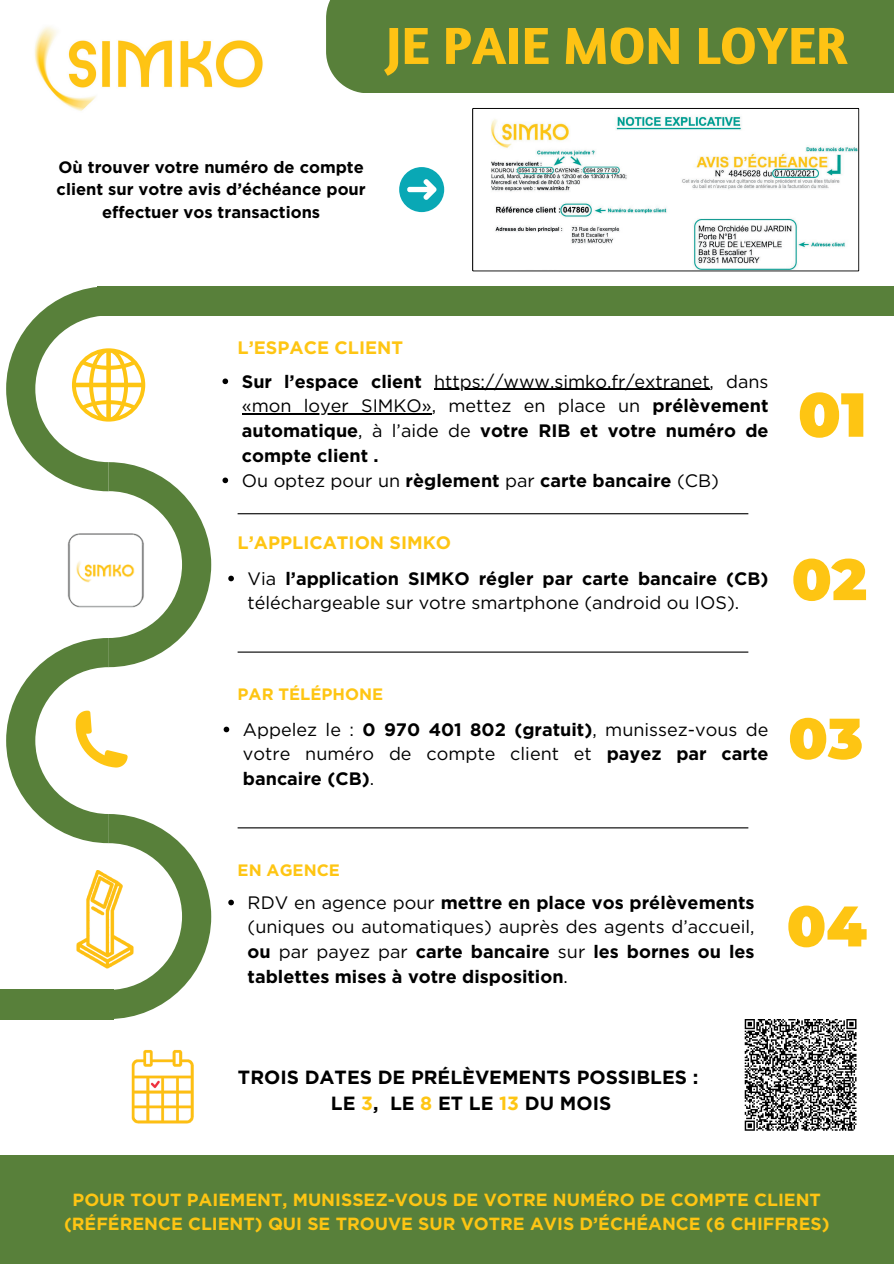
<style>
.page{position:relative;width:894px;height:1264px;background:#fff}
.page>*{position:absolute;margin:0;border:0;box-sizing:border-box;transform-origin:0 0}
.t1{font:900 61.95px "Montserrat";color:#fec513}
.t2{font:900 58.05px "Montserrat";color:#fec513}
.t3{font:900 57.3px "Montserrat";color:#fec513}
.t4{font:900 57px "Montserrat";color:#fec513}
.t5{font:700 53.1px "Amaranth";color:#fec314}
.t6{font:700 19.05px/25.8px "Gotham";color:#000;text-align:center}
.t7{font:700 18px/24.8px "Gotham";color:#000}
.t8{font:18px/24.8px "Gotham";color:#000;text-align:justify}
.t9{font:700 18px "Gotham";color:#fec513}
.t10{font:700 17.55px/23.7px "Gotham";color:#fec513;text-align:center}
.t11{font:700 16.5px/22.5px "Gotham";color:#000;text-align:center}
.t12{font:700 16.5px "Gotham";color:#fec513}
.s1{font-weight:400}
.s2{font-weight:700}
.s3{color:#fec513}
</style>
<div class="page">
<div style="left:0;top:1154px;width:893px;height:109px;background:#58803a"></div>
<div style="left:326px;top:0;width:567px;height:93px;background:#58803a"></div>
<img style="left:34px;top:26px;width:229px;height:85px">
<div style="left:97px;top:286px;width:796px;height:30px;background:#58803a"></div>
<div style="left:0;top:989px;width:114px;height:30px;background:#58803a"></div>
<hr style="left:237px;top:651px;width:511px;height:1px;background:#000">
<hr style="left:237px;top:513px;width:511px;height:1px;background:#000">
<img style="left:131px;top:1050px;width:63px;height:74px">
<svg style="left:744px;top:1019px;width:113px;height:112px"></svg>
<hr style="left:237px;top:827px;width:511px;height:1px;background:#000">
<svg style="left:472px;top:108px;width:387px;height:163px"></svg>
<div style="left:399px;top:167px;width:45px;height:45px;background:#09a8b5;border-radius:50%"></div>
<svg style="left:407px;top:179px;width:29px;height:21px"></svg>
<svg style="left:6px;top:287px;width:205px;height:732px"></svg>
<img style="left:74px;top:870px;width:63px;height:99px">
<svg style="left:223px;top:726px;width:6px;height:6px"></svg>
<svg style="left:228px;top:575px;width:6px;height:6px"></svg>
<svg style="left:222px;top:378px;width:6px;height:6px"></svg>
<hr style="left:434px;top:388px;width:275px;height:2px;background:#000">
<hr style="left:242px;top:413px;width:189px;height:1px;background:#000">
<svg style="left:222px;top:477px;width:6px;height:6px"></svg>
<svg style="left:228px;top:899px;width:6px;height:6px"></svg>
<h4 class="t5" style="left:386px;top:12px;width:463px">JE PAIE MON LOYER</h4>
<p class="t11" style="left:57px;top:156px;width:310px">Où trouver votre numéro de compte client sur votre avis d’échéance pour effectuer vos transactions</p>
<h2 class="t9" style="left:237px;top:337px;width:167px">L’ESPACE CLIENT</h2>
<h2 class="t7" style="left:242px;top:368px;width:181px">Sur l’espace client</h2>
<p class="t8" style="left:434px;top:368px;width:336px">https://www.simko.fr/extranet, dans</p>
<p class="t7" style="left:242px;top:393px;width:528px"><span class="s1">«mon loyer SIMKO», mettez en place un</span> prélèvement automatique<span class="s1">, à l’aide de</span> votre RIB et votre numéro de compte client .<br><span class="s1">Ou optez pour un</span> règlement <span class="s1">par</span> carte bancaire <span class="s1">(CB)</span></p>
<p class="t9" style="left:237px;top:531px;width:215px">L’APPLICATION SIMKO</p>
<p class="t8" style="left:247px;top:566px;width:522px">Via <span class="s2">l’application SIMKO régler par carte bancaire (CB) </span>téléchargeable sur votre smartphone (android ou IOS).</p>
<p class="t1" style="left:797px;top:377px;width:70px">01</p>
<p class="t2" style="left:791px;top:544px;width:77px">02</p>
<p class="t12" style="left:237px;top:684px;width:147px">PAR TÉLÉPHONE</p>
<p class="t8" style="left:243px;top:716px;width:527px">Appelez le : <span class="s2">0 970 401 802 (gratuit)</span>, munissez-vous de votre numéro de compte client et <span class="s2">payez par carte bancaire (CB)</span>.</p>
<p class="t3" style="left:788px;top:703px;width:76px">03</p>
<p class="t12" style="left:237px;top:860px;width:104px">EN AGENCE</p>
<p class="t7" style="left:247px;top:889px;width:508px;text-align:justify"><span class="s1">RDV en agence pour</span> mettre en place vos prélèvements <span class="s1">(uniques ou automatiques) auprès des agents d’accueil, </span>ou <span class="s1">par payez par</span> carte bancaire <span class="s1">sur</span> les bornes ou les tablettes mises à votre disposition<span class="s1">.</span></p>
<p class="t4" style="left:786px;top:891px;width:82px">04</p>
<p class="t6" style="left:238px;top:1064px;width:462px">TROIS DATES DE PRÉLÈVEMENTS POSSIBLES :<br>LE <span class="s3">3</span>, LE <span class="s3">8</span> ET LE <span class="s3">13</span> DU MOIS</p>
<p class="t10" style="left:64px;top:1187px;width:766px">POUR TOUT PAIEMENT, MUNISSEZ-VOUS DE VOTRE NUMÉRO DE COMPTE CLIENT (RÉFÉRENCE CLIENT) QUI SE TROUVE SUR VOTRE AVIS D’ÉCHÉANCE (6 CHIFFRES)</p>
</div>
